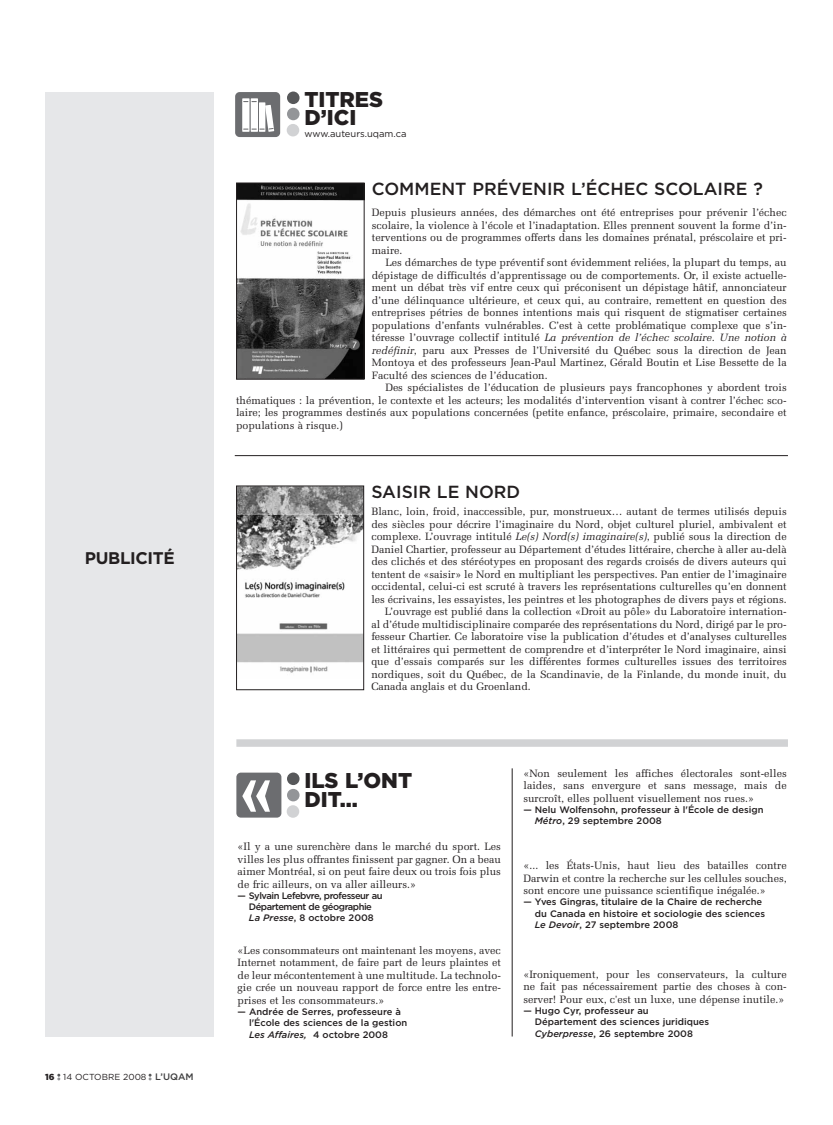
<style>
.page{position:relative;width:833px;height:1125px;background:#fff}
.page>*{position:absolute;margin:0;border:0;box-sizing:border-box;transform-origin:0 0}
.t1{font:500 111.12px "Franklin Gothic";color:#fff}
.t2{font:900 21.38px/18.8px "Gotham";color:#231f20}
.t3{font:500 17.5px "Gotham";color:#231f20}
.t4{font:700 16.88px "Gotham";letter-spacing:-.02em;color:#231f20}
.t5{font:10.62px/12.5px "Melior";color:#231f20;text-align:justify}
.t6{font:500 9.38px/11.2px "Gotham";color:#231f20}
.t7{font:500 9.38px/11.2px "Gotham";letter-spacing:-.05em;color:#231f20;text-align:center}
.t8{font:9.38px "Gotham";color:#231f20}
.t9{font:8.75px "Gotham";color:#231f20}
.s1{font-weight:900}
.s2{font-weight:500;font-size:9.38px;color:#3e3e3f}
.s3{font-style:italic}
</style>
<div class="page">
<svg style="left:57px;top:1074px;width:3px;height:6px"></svg>
<svg style="left:149px;top:1074px;width:2px;height:6px"></svg>
<div style="left:287px;top:92px;width:12px;height:12px;background:#57585a;border-radius:50%"></div>
<div style="left:287px;top:108px;width:12px;height:12px;background:#939598;border-radius:50%"></div>
<div style="left:287px;top:124px;width:12px;height:12px;background:#d1d2d4;border-radius:50%"></div>
<div style="left:235px;top:92px;width:45px;height:45px;background:#6c6d70;border-radius:4px"></div>
<svg style="left:242px;top:98px;width:32px;height:34px"></svg>
<div style="left:45px;top:92px;width:169px;height:945px;background:#e6e7e9"></div>
<div style="left:236px;top:773px;width:45px;height:45px;background:#6c6d70;border-radius:4px"></div>
<div style="left:287px;top:773px;width:12px;height:12px;background:#57585a;border-radius:50%"></div>
<div style="left:287px;top:789px;width:12px;height:12px;background:#939598;border-radius:50%"></div>
<div style="left:287px;top:805px;width:12px;height:13px;background:#d1d2d4;border-radius:50%"></div>
<hr style="left:235px;top:455px;width:553px;height:1px;background:#231f20">
<img style="left:238px;top:488px;width:124px;height:185px">
<div style="left:236px;top:486px;width:128px;height:204px;border:1px solid #231f20"></div>
<img style="left:238px;top:185px;width:124px;height:192px">
<div style="left:236px;top:183px;width:128px;height:196px;border:1px solid #231f20"></div>
<div style="left:236px;top:739px;width:552px;height:8px;background:#d1d2d4"></div>
<hr style="left:512px;top:768px;width:1px;height:269px;background:#231f20">
<h3 class="t4" style="left:85px;top:552px;width:91px">PUBLICITÉ</h3>
<p class="t9" style="left:45px;top:1074px;width:150px"><span class="s1">16</span> 14 OCTOBRE 2008 <span class="s2">L’UQAM</span></p>
<h2 class="t2" style="left:304px;top:91px;width:80px">TITRES<br>D’ICI</h2>
<p class="t8" style="left:304px;top:130px;width:104px">www.auteurs.uqam.ca</p>
<h3 class="t3" style="left:372px;top:182px;width:392px">COMMENT PRÉVENIR L’ÉCHEC SCOLAIRE ?</h3>
<p class="t5" style="left:372px;top:208px;width:416px">Depuis plusieurs années, des démarches ont été entreprises pour prévenir l’échec scolaire, la violence à l’école et l’inadaptation. Elles prennent souvent la forme d’in&shy;terventions ou de programmes offerts dans les domaines prénatal, préscolaire et pri&shy;maire.</p>
<p class="t5" style="left:372px;top:258px;width:416px;text-indent:14px">Les démarches de type préventif sont évidemment reliées, la plupart du temps, au dépistage de difficultés d’apprentissage ou de comportements. Or, il existe actuelle&shy;ment un débat très vif entre ceux qui préconisent un dépistage hâtif, annonciateur d’une délinquance ultérieure, et ceux qui, au contraire, remettent en question des entreprises pétries de bonnes intentions mais qui risquent de stigmatiser certaines populations d’enfants vulnérables. C’est à cette problématique complexe que s’in&shy;téresse l’ouvrage collectif intitulé <span class="s3">La prévention de l’échec scolaire. Une notion à redéfinir</span>, paru aux Presses de l’Université du Québec sous la direction de Jean Montoya et des professeurs Jean-Paul Martinez, Gérald Boutin et Lise Bessette de la Faculté des sciences de l’éducation.</p>
<p class="t5" style="left:236px;top:383px;width:552px;text-indent:149px">Des spécialistes de l’éducation de plusieurs pays francophones y abordent trois thématiques : la prévention, le contexte et les acteurs; les modalités d’intervention visant à contrer l’échec sco&shy;laire; les programmes destinés aux populations concernées (petite enfance, préscolaire, primaire, secondaire et populations à risque.)</p>
<h3 class="t3" style="left:371px;top:485px;width:150px">SAISIR LE NORD</h3>
<p class="t5" style="left:371px;top:506px;width:417px">Blanc, loin, froid, inaccessible, pur, monstrueux… autant de termes utilisés depuis</p>
<p class="t5" style="left:371px;top:519px;width:417px">des siècles pour décrire l’imaginaire du Nord, objet culturel pluriel, ambivalent et</p>
<p class="t5" style="left:371px;top:531px;width:417px">complexe. L’ouvrage intitulé <span class="s3">Le(s) Nord(s) imaginaire(s)</span>, publié sous la direction de</p>
<p class="t5" style="left:371px;top:544px;width:417px">Daniel Chartier, professeur au Département d’études littéraire, cherche à aller au-delà</p>
<p class="t5" style="left:371px;top:556px;width:417px">des clichés et des stéréotypes en proposant des regards croisés de divers auteurs qui</p>
<p class="t5" style="left:371px;top:569px;width:417px">tentent de «saisir» le Nord en multipliant les perspectives. Pan entier de l’imaginaire</p>
<p class="t5" style="left:371px;top:581px;width:417px">occidental, celui-ci est scruté à travers les représentations culturelles qu’en donnent</p>
<p class="t5" style="left:371px;top:594px;width:417px">les écrivains, les essayistes, les peintres et les photographes de divers pays et régions.</p>
<p class="t5" style="left:385px;top:606px;width:403px">L’ouvrage est publié dans la collection «Droit au pôle» du Laboratoire internation-</p>
<p class="t5" style="left:371px;top:619px;width:417px">al d’étude multidisciplinaire comparée des représentations du Nord, dirigé par le pro-</p>
<p class="t5" style="left:371px;top:631px;width:417px">fesseur Chartier. Ce laboratoire vise la publication d’études et d’analyses culturelles</p>
<p class="t5" style="left:371px;top:644px;width:417px">et littéraires qui permettent de comprendre et d’interpréter le Nord imaginaire, ainsi</p>
<p class="t5" style="left:371px;top:656px;width:417px">que d’essais comparés sur les différentes formes culturelles issues des territoires</p>
<p class="t5" style="left:371px;top:669px;width:417px">nordiques, soit du Québec, de la Scandinavie, de la Finlande, du monde inuit, du</p>
<p class="t5" style="left:371px;top:681px;width:161px">Canada anglais et du Groenland.</p>
<h2 class="t2" style="left:304px;top:772px;width:109px">ILS L’ONT</h2>
<h1 class="t1" style="left:238px;top:747px;width:38px">«</h1>
<h2 class="t2" style="left:304px;top:791px;width:55px">DIT...</h2>
<p class="t5" style="left:237px;top:841px;width:265px">«Il y a une surenchère dans le marché du sport. Les villes les plus offrantes finissent par gagner. On a beau aimer Montréal, si on peut faire deux ou trois fois plus de fric ailleurs, on va aller ailleurs.»</p>
<p class="t7" style="left:237px;top:890px;width:146px">— Sylvain Lefebvre, professeur au<br>Département de géographie<br><span class="s3">La Presse</span>, 8 octobre 2008</p>
<p class="t5" style="left:237px;top:945px;width:265px">«Les consommateurs ont maintenant les moyens, avec Internet notamment, de faire part de leurs plaintes et de leur mécontentement à une multitude. La technolo&shy;gie crée un nouveau rapport de force entre les entre&shy;prises et les consommateurs.»</p>
<p class="t6" style="left:249px;top:1007px;width:160px;text-indent:-11px">— Andrée de Serres, professeure à l'École des sciences de la gestion<br><span class="s3">Les Affaires,</span> 4 octobre 2008</p>
<p class="t5" style="left:523px;top:768px;width:265px">«Non seulement les affiches électorales sont-elles laides, sans envergure et sans message, mais de surcroît, elles polluent visuellement nos rues.»</p>
<p class="t6" style="left:535px;top:805px;width:230px;text-indent:-11px">— Nelu Wolfensohn, professeur à l'École de design<br><span class="s3">Métro</span>, 29 septembre 2008</p>
<p class="t5" style="left:523px;top:860px;width:265px">«... les États-Unis, haut lieu des batailles contre Darwin et contre la recherche sur les cellules souches, sont encore une puissance scientifique inégalée.»</p>
<p class="t6" style="left:535px;top:897px;width:232px;text-indent:-11px">— Yves Gingras, titulaire de la Chaire de recherche du Canada en histoire et sociologie des sciences<br><span class="s3">Le Devoir</span>, 27 septembre 2008</p>
<p class="t5" style="left:523px;top:969px;width:265px">«Ironiquement, pour les conservateurs, la culture ne fait pas nécessairement partie des choses à con&shy;server! Pour eux, c'est un luxe, une dépense inutile.»</p>
<p class="t6" style="left:535px;top:1006px;width:176px;text-indent:-11px">— Hugo Cyr, professeur au<br>Département des sciences juridiques<br><span class="s3">Cyberpresse</span>, 26 septembre 2008</p>
</div>
